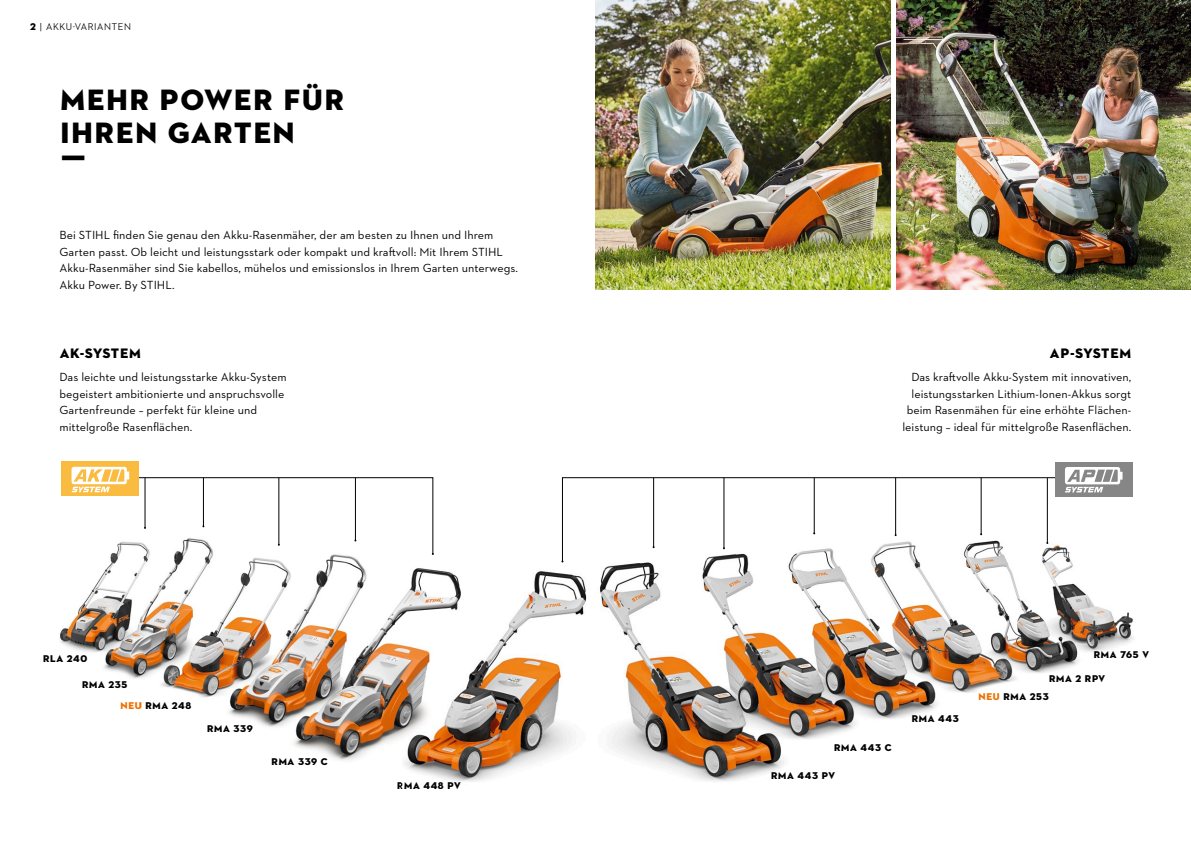
<style>
.page{position:relative;width:1191px;height:842px;background:#fff}
.page>*{position:absolute;margin:0;border:0;box-sizing:border-box;transform-origin:0 0}
.t1{font:30px/33px "STIHL Contraface Display Titling";color:#000}
.t2{font:14px "STIHL Contraface Display Titling";letter-spacing:-.01em;color:#000}
.t3{font:12px/16.8px "STIHL Contraface Text";color:#000}
.t4{font:10px "STIHL Contraface Display Titling";color:#000}
.t5{font:500 10px "STIHL Contraface Display";color:#000}
.s1{font-family:"STIHL Contraface Display Titling";font-weight:400}
.s2{color:#ed7100}
</style>
<div class="page">
<img style="left:109px;top:670px;width:32px;height:9px">
<img style="left:60px;top:541px;width:81px;height:129px">
<div style="left:61px;top:462px;width:77px;height:34px;background:#fabb41"></div>
<svg style="left:72px;top:467px;width:57px;height:25px"></svg>
<img style="left:896px;top:0;width:295px;height:289px">
<svg style="left:562px;top:477px;width:497px;height:85px"></svg>
<div style="left:1055px;top:462px;width:77px;height:34px;background:#868686"></div>
<svg style="left:1065px;top:467px;width:57px;height:25px"></svg>
<img style="left:595px;top:0;width:295px;height:289px">
<img style="left:1019px;top:530px;width:60px;height:143px">
<img style="left:1025px;top:541px;width:109px;height:115px">
<img style="left:687px;top:540px;width:153px;height:198px">
<img style="left:785px;top:530px;width:152px;height:202px">
<svg style="left:136px;top:477px;width:298px;height:78px"></svg>
<img style="left:141px;top:542px;width:62px;height:155px">
<img style="left:868px;top:525px;width:151px;height:179px">
<img style="left:294px;top:547px;width:140px;height:214px">
<img style="left:203px;top:541px;width:179px;height:199px">
<img style="left:403px;top:563px;width:184px;height:219px">
<hr style="left:653px;top:478px;width:1px;height:69px;background:#000">
<img style="left:587px;top:553px;width:233px;height:228px">
<p class="t5" style="left:30px;top:21px;width:103px"><span class="s1">2</span> | AKKU-VARIANTEN</p>
<p class="t5" style="left:1059px;top:21px;width:103px">AKKU-VARIANTEN | <span class="s1">3</span></p>
<h1 class="t1" style="left:60px;top:83px;width:287px">MEHR POWER FÜR<br>IHREN GARTEN<br>Ƒ</h1>
<p class="t3" style="left:60px;top:226px;width:460px">Bei STIHL finden Sie genau den Akku-Rasenmäher, der am besten zu Ihnen und Ihrem Garten passt. Ob leicht und leistungsstark oder kompakt und kraftvoll: Mit Ihrem STIHL Akku-Rasenmäher sind Sie kabellos, mühelos und emissionslos in Ihrem Garten unterwegs.<br>Akku Power. By STIHL.</p>
<p class="t2" style="left:60px;top:345px;width:83px">AK-SYSTEM</p>
<p class="t3" style="left:60px;top:368px;width:229px">Das leichte und leistungsstarke Akku-System begeistert ambitionierte und anspruchsvolle Gartenfreunde – perfekt für kleine und mittelgroße Rasenflächen.</p>
<p class="t4" style="left:43px;top:652px;width:46px">RLA 240</p>
<p class="t4" style="left:82px;top:678px;width:47px">RMA 235</p>
<p class="t4" style="left:120px;top:699px;width:73px"><span class="s2">NEU</span> RMA 248</p>
<p class="t4" style="left:207px;top:722px;width:48px">RMA 339</p>
<p class="t4" style="left:271px;top:755px;width:58px">RMA 339 C</p>
<p class="t4" style="left:397px;top:779px;width:66px">RMA 448 PV</p>
<p class="t2" style="left:1049px;top:345px;width:83px">AP-SYSTEM</p>
<p class="t3" style="left:902px;top:368px;width:230px;text-align:right">Das kraftvolle Akku-System mit innovativen, leistungsstarken Lithium-Ionen-Akkus sorgt beim Rasenmähen für eine erhöhte Flächen&shy;leistung – ideal für mittelgroße Rasenflächen.</p>
<p class="t4" style="left:834px;top:741px;width:60px">RMA 443 C</p>
<p class="t4" style="left:771px;top:769px;width:66px">RMA 443 PV</p>
<p class="t4" style="left:911px;top:712px;width:49px">RMA 443</p>
<p class="t4" style="left:1093px;top:648px;width:57px">RMA 765 V</p>
<p class="t4" style="left:1048px;top:672px;width:58px">RMA 2 RPV</p>
<p class="t4" style="left:978px;top:690px;width:72px"><span class="s2">NEU</span> RMA 253</p>
</div>
